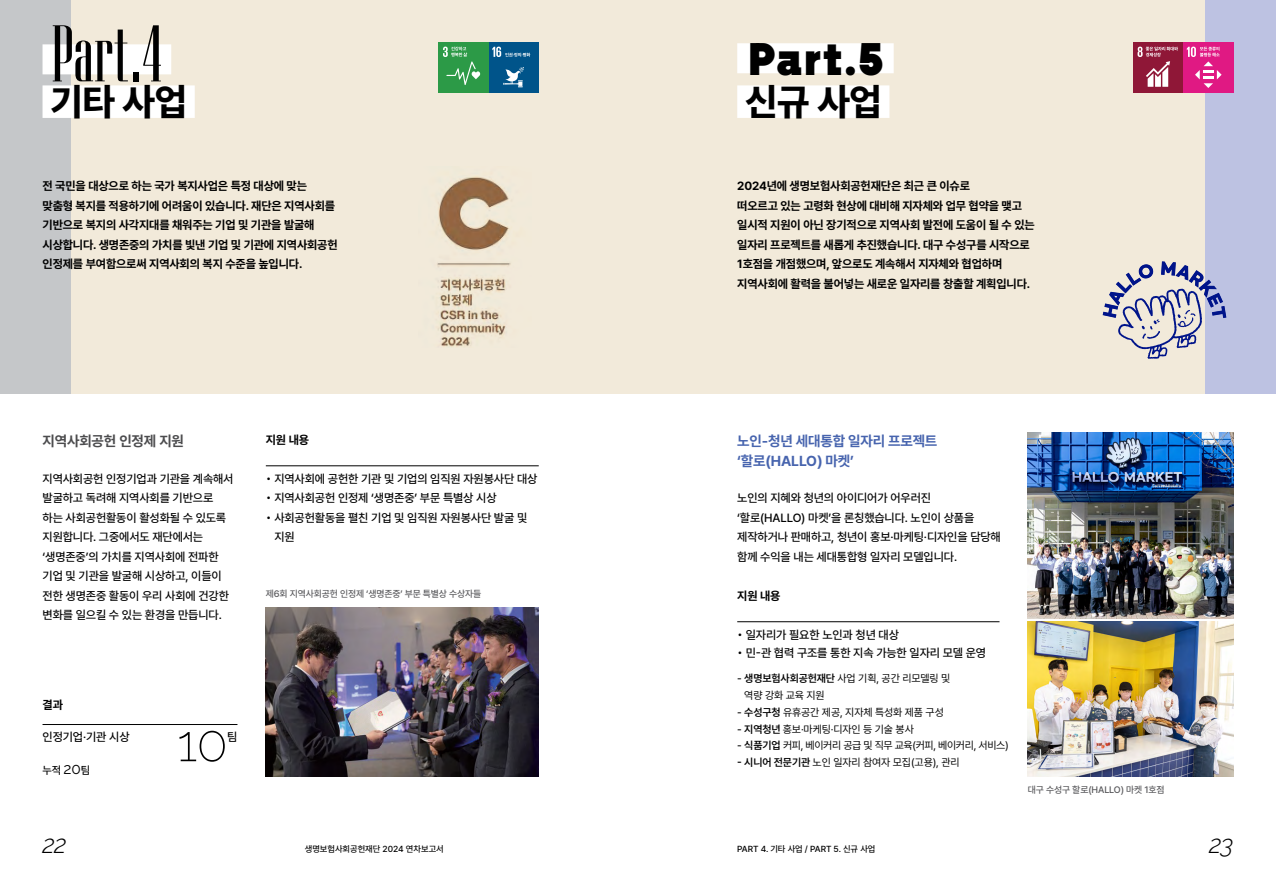
<style>
.page{position:relative;width:1276px;height:886px;background:#fff}
.page>*{position:absolute;margin:0;border:0;box-sizing:border-box;transform-origin:0 0}
.t1{font:200 51px "Raleway";color:#000}
.t2{font:100 46.25px "Fractul Variable";color:#000}
.t3{font:800 37.5px "Pretendard";letter-spacing:-.01em;color:#000}
.t4{font:italic 300 25px "Raleway";color:#000}
.t5{font:700 14.38px/19.5px "Pretendard";letter-spacing:-.01em;color:#4764ae}
.t6{font:700 14.38px "Pretendard";letter-spacing:-.01em;color:#4c4c4e}
.t7{font:500 11.88px/19.5px "Pretendard";letter-spacing:-.01em;color:#000}
.t8{font:700 11.88px/19.5px "Pretendard";letter-spacing:-.01em;color:#000}
.t9{font:500 10.88px "Pretendard";color:#000}
.t10{font:10.62px/16.9px "Pretendard";letter-spacing:-.01em;color:#000}
.t11{font:10.62px "Pretendard";letter-spacing:-.03em;color:#000}
.t12{font:500 9.38px "Pretendard";letter-spacing:-.01em;color:#58585b}
.t13{font:500 8.75px "Pretendard";color:#000}
.s1{font-family:"Raleway";font-weight:400;font-size:15.5px}
.s2{font-weight:500}
.s3{font-weight:600}
</style>
<div class="page">
<div style="left:0;top:0;width:638px;height:393px;background:#f2eada"></div>
<div style="left:638px;top:0;width:638px;height:393px;background:#f2eada"></div>
<div style="left:0;top:0;width:71px;height:393px;background:#c5c7c9"></div>
<div style="left:1205px;top:0;width:71px;height:393px;background:#bdc2e2"></div>
<hr style="left:266px;top:465px;width:273px;height:1px;background:#000">
<hr style="left:737px;top:621px;width:262px;height:1px;background:#000">
<hr style="left:43px;top:724px;width:194px;height:1px;background:#000">
<img style="left:266px;top:608px;width:273px;height:168px">
<img style="left:1028px;top:432px;width:205px;height:186px">
<img style="left:1028px;top:622px;width:205px;height:154px">
<div style="left:43px;top:85px;width:152px;height:33px;background:#fff"></div>
<div style="left:737px;top:85px;width:152px;height:33px;background:#fff"></div>
<div style="left:43px;top:44px;width:128px;height:30px;background:#fff"></div>
<div style="left:737px;top:43px;width:156px;height:30px;background:#fff"></div>
<div style="left:488px;top:43px;width:51px;height:50px;background:#00548a"></div>
<svg style="left:503px;top:67px;width:21px;height:20px"></svg>
<svg style="left:492px;top:47px;width:38px;height:10px"></svg>
<div style="left:438px;top:43px;width:50px;height:50px;background:#2c9a47"></div>
<svg style="left:443px;top:47px;width:37px;height:38px"></svg>
<div style="left:1132px;top:43px;width:51px;height:50px;background:#8f1737"></div>
<svg style="left:1137px;top:47px;width:41px;height:40px"></svg>
<div style="left:1183px;top:43px;width:50px;height:50px;background:#e01983"></div>
<svg style="left:1186px;top:47px;width:35px;height:41px"></svg>
<img style="left:437px;top:176px;width:74px;height:171px">
<svg style="left:1102px;top:261px;width:124px;height:98px"></svg>
<svg style="left:53px;top:44px;width:108px;height:31px"></svg>
<h2 class="t2" style="left:748px;top:34px;width:137px">Part.5</h2>
<h3 class="t3" style="left:51px;top:75px;width:138px">기타 사업</h3>
<h3 class="t3" style="left:745px;top:75px;width:138px">신규 사업</h3>
<p class="t8" style="left:43px;top:176px;width:297px">전 국민을 대상으로 하는 국가 복지사업은 특정 대상에 맞는 맞춤형 복지를 적용하기에 어려움이 있습니다. 재단은 지역사회를 기반으로 복지의 사각지대를 채워주는 기업 및 기관을 발굴해 시상합니다. 생명존중의 가치를 빛낸 기업 및 기관에 지역사회공헌 인정제를 부여함으로써 지역사회의 복지 수준을 높입니다.</p>
<p class="t8" style="left:737px;top:176px;width:299px">2024년에 생명보험사회공헌재단은 최근 큰 이슈로<br>떠오르고 있는 고령화 현상에 대비해 지자체와 업무 협약을 맺고 일시적 지원이 아닌 장기적으로 지역사회 발전에 도움이 될 수 있는 일자리 프로젝트를 새롭게 추진했습니다. 대구 수성구를 시작으로<br>1호점을 개점했으며, 앞으로도 계속해서 지자체와 협업하며 지역사회에 활력을 불어넣는 새로운 일자리를 창출할 계획입니다.</p>
<p class="t6" style="left:43px;top:430px;width:143px">지역사회공헌 인정제 지원</p>
<p class="t7" style="left:43px;top:468px;width:192px">지역사회공헌 인정기업과 기관을 계속해서 발굴하고 독려해 지역사회를 기반으로 하는 사회공헌활동이 활성화될 수 있도록 지원합니다. 그중에서도 재단에서는 ‘생명존중’의 가치를 지역사회에 전파한 기업 및 기관을 발굴해 시상하고, 이들이 전한 생명존중 활동이 우리 사회에 건강한 변화를 일으킬 수 있는 환경을 만듭니다.</p>
<p class="t8" style="left:266px;top:429px;width:45px">지원 내용</p>
<p class="t7" style="left:266px;top:468px;width:273px">• 지역사회에 공헌한 기관 및 기업의 임직원 자원봉사단 대상</p>
<p class="t7" style="left:266px;top:488px;width:232px">• 지역사회공헌 인정제 ‘생명존중’ 부문 특별상 시상</p>
<p class="t7" style="left:274px;top:507px;width:254px;text-indent:-9px">• 사회공헌활동을 펼친 기업 및 임직원 자원봉사단 발굴 및 지원</p>
<p class="t12" style="left:266px;top:587px;width:217px">제6회 지역사회공헌 인정제 ‘생명존중’ 부문 특별상 수상자들</p>
<p class="t8" style="left:43px;top:695px;width:22px">결과</p>
<p class="t7" style="left:43px;top:727px;width:89px">인정기업·기관 시상</p>
<h1 class="t1" style="left:177px;top:713px;width:52px">10</h1>
<p class="t7" style="left:227px;top:727px;width:12px">팀</p>
<p class="t9" style="left:43px;top:762px;width:49px">누적 <span class="s1">20</span>팀</p>
<p class="t5" style="left:737px;top:431px;width:202px">노인-청년 세대통합 일자리 프로젝트 ‘할로(HALLO) 마켓’</p>
<p class="t7" style="left:737px;top:488px;width:265px">노인의 지혜와 청년의 아이디어가 어우러진 ‘할로(HALLO) 마켓’을 론칭했습니다. 노인이 상품을 제작하거나 판매하고, 청년이 홍보·마케팅·디자인을 담당해 함께 수익을 내는 세대통합형 일자리 모델입니다.</p>
<p class="t8" style="left:737px;top:585px;width:45px">지원 내용</p>
<p class="t7" style="left:737px;top:624px;width:163px">• 일자리가 필요한 노인과 청년 대상</p>
<p class="t7" style="left:737px;top:643px;width:250px">• 민-관 협력 구조를 통한 지속 가능한 일자리 모델 운영</p>
<p class="t10" style="left:744px;top:669px;width:208px;text-indent:-7px"><span class="s2">-</span> <span class="s3">생명보험사회공헌재단</span> 사업 기획, 공간 리모델링 및 역량 강화 교육 지원</p>
<p class="t10" style="left:737px;top:703px;width:208px"><span class="s2">-</span> <span class="s3">수성구청</span> 유휴공간 제공, 지자체 특성화 제품 구성</p>
<p class="t10" style="left:737px;top:720px;width:178px"><span class="s2">-</span> <span class="s3">지역청년</span> 홍보·마케팅·디자인 등 기술 봉사</p>
<p class="t11" style="left:737px;top:738px;width:273px"><span class="s2">-</span> <span class="s3">식품기업</span> 커피, 베이커리 공급 및 직무 교육(커피, 베이커리, 서비스)</p>
<p class="t10" style="left:737px;top:754px;width:224px"><span class="s3">- 시니어 전문기관</span> 노인 일자리 참여자 모집(고용), 관리</p>
<p class="t12" style="left:1028px;top:783px;width:138px">대구 수성구 할로(HALLO) 마켓 1호점</p>
<h3 class="t4" style="left:43px;top:829px;width:26px">22</h3>
<p class="t13" style="left:305px;top:842px;width:140px">생명보험사회공헌재단 2024 연차보고서</p>
<p class="t13" style="left:737px;top:842px;width:140px">PART 4. 기타 사업 / PART 5. 신규 사업</p>
<h3 class="t4" style="left:1209px;top:829px;width:26px">23</h3>
</div>
